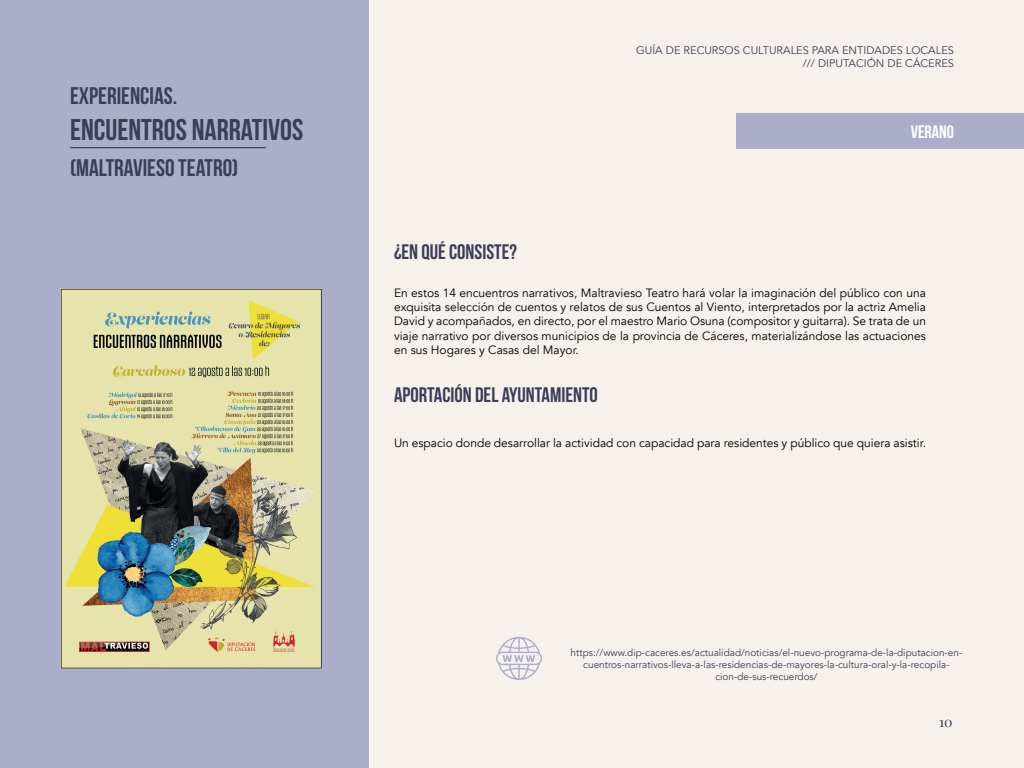
<style>
.page{position:relative;width:1024px;height:768px;background:#f6f1ec}
.page>*{position:absolute;margin:0;border:0;box-sizing:border-box;transform-origin:0 0}
.t1{font:30px "Bebas Neue";color:#3c3e55}
.t2{font:24px "Bebas Neue";color:#3c3e55}
.t3{font:21px "Bebas Neue";color:#3c3e55}
.t4{font:18px "Bebas Neue";color:#fff}
.t5{font:14px "Playfair Display";color:#3c3e55}
.t6{font:12px/14.4px "Avenir";color:#000;text-align:justify}
.t7{font:11px/13.2px "Avenir";color:#3c3e55;text-align:right}
.t8{font:10px/12px "Avenir";color:#3c3e55;text-align:center}
</style>
<div class="page">
<div style="left:736px;top:113px;width:288px;height:36px;background:#acadcb"></div>
<svg style="left:496px;top:637px;width:46px;height:43px"></svg>
<div style="left:0;top:0;width:369px;height:768px;background:#acadcb"></div>
<hr style="left:70px;top:147px;width:196px;height:1px;background:#3c3e55">
<img style="left:63px;top:291px;width:257px;height:376px">
<div style="left:61px;top:289px;width:261px;height:380px;border:1px solid #3c3e55"></div>
<p class="t2" style="left:70px;top:82px;width:109px">EXPERIENCIAS.</p>
<p class="t1" style="left:70px;top:113px;width:235px">ENCUENTROS NARRATIVOS</p>
<p class="t2" style="left:70px;top:154px;width:170px">(MALTRAVIESO TEATRO)</p>
<p class="t7" style="left:636px;top:44px;width:319px">GUÍA DE RECURSOS CULTURALES PARA ENTIDADES LOCALES /// DIPUTACIÓN DE CÁCERES</p>
<p class="t4" style="left:911px;top:122px;width:45px">VERANO</p>
<p class="t3" style="left:394px;top:240px;width:125px">¿EN QUÉ CONSISTE?</p>
<p class="t6" style="left:394px;top:285px;width:534px">En estos 14 encuentros narrativos, Maltravieso Teatro hará volar la imaginación del público con una exquisita selección de cuentos y relatos de sus Cuentos al Viento, interpretados por la actriz Amelia David y acompañados, en directo, por el maestro Mario Osuna (compositor y guitarra). Se trata de un viaje narrativo por diversos municipios de la provincia de Cáceres, materializándose las actuaciones en sus Hogares y Casas del Mayor.</p>
<p class="t3" style="left:394px;top:383px;width:205px">APORTACIÓN DEL AYUNTAMIENTO</p>
<p class="t6" style="left:394px;top:435px;width:534px">Un espacio donde desarrollar la actividad con capacidad para residentes y público que quiera asistir.</p>
<p class="t8" style="left:571px;top:647px;width:393px">https://www.dip-caceres.es/actualidad/noticias/el-nuevo-programa-de-la-diputacion-en&shy;cuentros-narrativos-lleva-a-las-residencias-de-mayores-la-cultura-oral-y-la-recopila&shy;cion-de-sus-recuerdos/</p>
<p class="t5" style="left:939px;top:711px;width:15px">10</p>
</div>
